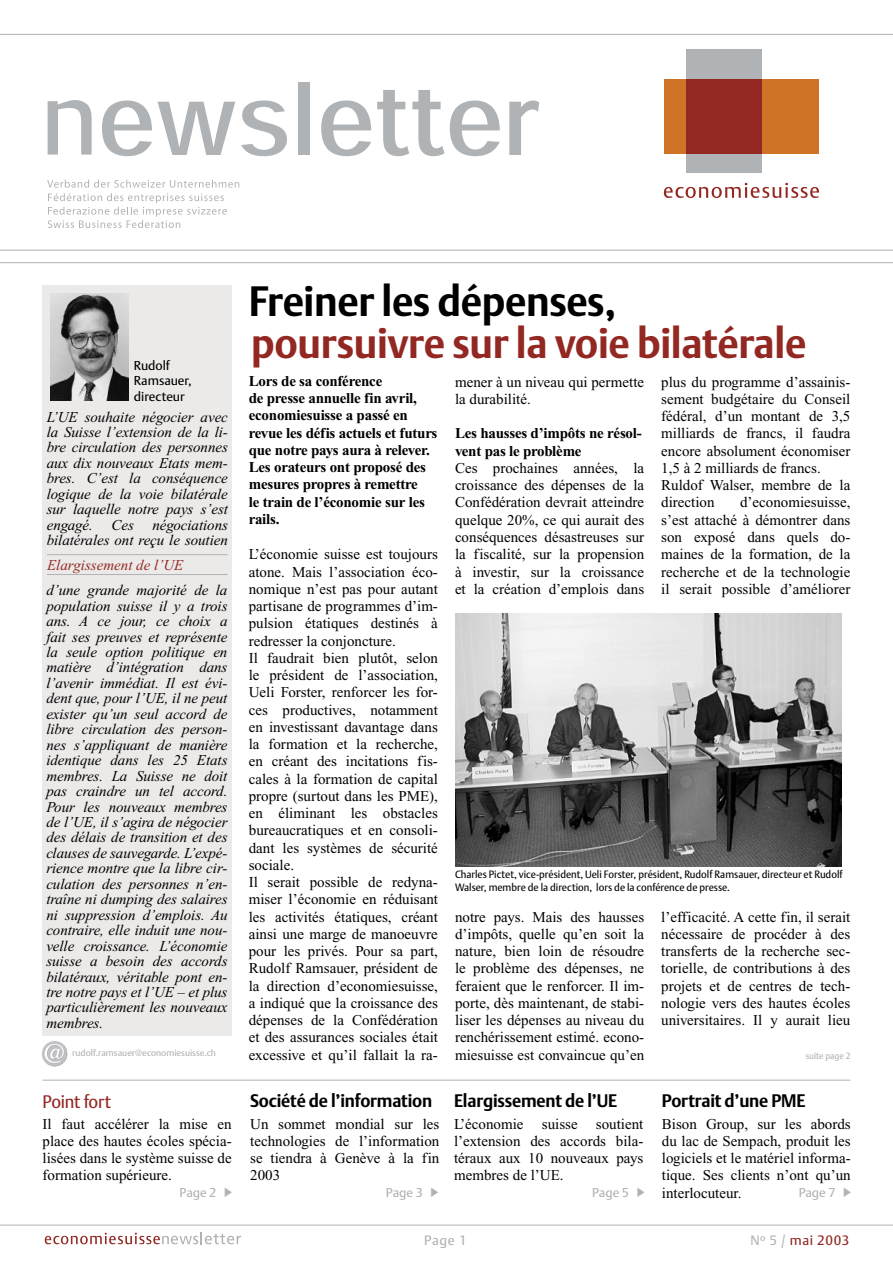
<style>
.page{position:relative;width:893px;height:1263px;background:#fff}
.page>*{position:absolute;margin:0;border:0;box-sizing:border-box;transform-origin:0 0}
._01_Haupt-Titel{font:700 42px/42px "DTL Argo T";letter-spacing:-.01em;color:#932823;scale:.95 1}
._03_Titel_klein{font:700 18px "DTL Argo T";letter-spacing:-.01em;color:#000;scale:.95 1}
.t1{font:18px "DTL Argo T";letter-spacing:-.01em;color:#932823;scale:.95 1}
._05_Grundtext_Grundlinenraster{font:15px/17.2px "Times New Roman";color:#000;text-align:justify}
._07_Editorial{font:italic 15px/15.5px "Times New Roman";letter-spacing:-.005em;color:#000;text-align:justify}
._04_Lead{font:700 15px/17.2px "Times New Roman";letter-spacing:-.015em;color:#000}
.alt_4_Zwischentitel{font:700 15px/17.2px "Times New Roman";letter-spacing:-.015em;color:#000}
.alt_hoch_1_Editorial-Titel{font:italic 15px "Times New Roman";color:#932823}
.t2{font:13.5px "DTL Argo T";letter-spacing:.05em;color:#932823}
.t3{font:13.5px "DTL Argo T";color:#b2b1b3}
.t4{font:12.75px "DTL Argo T";color:#b2b1b3}
.t5{font:12.75px/15.3px "DTL Argo T";color:#000}
._08_Bildlegenden{font:10.5px/12.8px "DTL Argo T";color:#000;scale:.95 1}
.alt_8_Kontaktschrift{font:9px "DTL Argo T";color:#b2b1b3}
.alt_8_Kontaktschrift-2{font:9px "DTL Argo T";color:#b2b1b3;scale:.95 1}
.s1{color:#000}
.s2{color:#b2b1b3}
</style>
<div class="page">
<svg style="left:102px;top:100px;width:50px;height:56px"></svg>
<svg style="left:158px;top:102px;width:77px;height:53px"></svg>
<svg style="left:241px;top:100px;width:46px;height:56px"></svg>
<div style="left:298px;top:82px;width:12px;height:73px;background:#b0b3b6"></div>
<svg style="left:321px;top:100px;width:50px;height:56px"></svg>
<svg style="left:377px;top:90px;width:67px;height:66px"></svg>
<svg style="left:450px;top:100px;width:50px;height:56px"></svg>
<svg style="left:509px;top:100px;width:30px;height:55px"></svg>
<svg style="left:47px;top:180px;width:192px;height:48px"></svg>
<svg style="left:48px;top:100px;width:44px;height:55px"></svg>
<div style="left:761px;top:79px;width:58px;height:74px;background:#cf7327"></div>
<div style="left:664px;top:79px;width:22px;height:74px;background:#cf7327"></div>
<div style="left:686px;top:153px;width:75px;height:20px;background:#b0b3b6"></div>
<div style="left:686px;top:49px;width:75px;height:30px;background:#b0b3b6"></div>
<div style="left:686px;top:79px;width:75px;height:74px;background:#932823"></div>
<svg style="left:664px;top:183px;width:155px;height:15px"></svg>
<hr style="left:0;top:34px;width:893px;height:1px;background:#b2b1b3">
<hr style="left:0;top:1225px;width:893px;height:1px;background:#b2b1b3">
<hr style="left:0;top:250px;width:893px;height:1px;background:#b2b1b3">
<hr style="left:0;top:262px;width:893px;height:1px;background:#b2b1b3">
<svg style="left:45px;top:1232px;width:196px;height:12px"></svg>
<div style="left:43px;top:285px;width:189px;height:751px;background:#eceae9"></div>
<img style="left:41px;top:1041px;width:27px;height:26px">
<hr style="left:47px;top:554px;width:180px;height:1px;background:#b2b1b3">
<hr style="left:47px;top:574px;width:180px;height:1px;background:#b2b1b3">
<img style="left:51px;top:294px;width:77px;height:106px">
<img style="left:455px;top:614px;width:387px;height:252px">
<hr style="left:43px;top:1080px;width:807px;height:1px;background:#b2b1b3">
<p class="t5" style="left:134px;top:358px;width:59px">Rudolf<br>Ramsauer,</p>
<p class="t5" style="left:134px;top:388px;width:52px">directeur</p>
<p class="_07_Editorial" style="left:47px;top:409px;width:183px">L’UE souhaite négocier avec la Suisse l’extension de la li&shy;bre circulation des personnes aux dix nouveaux Etats mem&shy;bres. C’est la conséquence logique de la voie bilatérale sur laquelle notre pays s’est engagé. Ces négociations bilatérales ont reçu le soutien</p>
<p class="alt_hoch_1_Editorial-Titel" style="left:47px;top:557px;width:138px">Elargissement de l’UE</p>
<p class="_07_Editorial" style="left:46px;top:583px;width:183px">d’une grande majorité de la population suisse il y a trois ans. A ce jour, ce choix a fait ses preuves et représente la seule option politique en matière d’intégration dans l’avenir immédiat. Il est évi&shy;dent que, pour l’UE, il ne peut exister qu’un seul accord de libre circulation des person&shy;nes s’appliquant de manière identique dans les 25 Etats membres. La Suisse ne doit pas craindre un tel accord.<br>Pour les nouveaux membres de l’UE, il s’agira de négocier des délais de transition et des clauses de sauvegarde. L’expé&shy;rience montre que la libre cir&shy;culation des personnes n’en&shy;traîne ni dumping des salaires ni suppression d’emplois. Au contraire, elle induit une nou&shy;velle croissance. L’économie suisse a besoin des accords bilatéraux, véritable pont en&shy;tre notre pays et l’UE – et plus particulièrement les nouveaux membres.</p>
<p class="alt_8_Kontaktschrift" style="left:72px;top:1047px;width:145px">rudolf.ramsauer@economiesuisse.ch</p>
<p class="_01_Haupt-Titel" style="left:249px;top:280px;width:588px"><span class="s1">Freiner les dépenses, </span>poursuivre sur la voie bilatérale</p>
<p class="_04_Lead" style="left:249px;top:372px;width:170px">Lors de sa conférence<br>de presse annuelle fin avril, economiesuisse a passé en</p>
<p class="_04_Lead" style="left:249px;top:424px;width:190px">revue les défis actuels et futurs que notre pays aura à relever.<br>Les orateurs ont proposé des mesures propres à remettre<br>le train de l’économie sur les rails.</p>
<p class="_05_Grundtext_Grundlinenraster" style="left:249px;top:546px;width:191px">L’économie suisse est toujours atone. Mais l’association éco&shy;nomique n’est pas pour autant partisane de programmes d’im&shy;pulsion étatiques destinés à redresser la conjoncture.</p>
<p class="_05_Grundtext_Grundlinenraster" style="left:249px;top:649px;width:191px">Il faudrait bien plutôt, selon le président de l’association, Ueli Forster, renforcer les for&shy;ces productives, notamment en investissant davantage dans la formation et la recherche, en créant des incitations fis&shy;cales à la formation de capital propre (surtout dans les PME), en éliminant les obstacles bureaucratiques et en consoli&shy;dant les systèmes de sécurité sociale.</p>
<p class="_05_Grundtext_Grundlinenraster" style="left:249px;top:873px;width:191px">Il serait possible de redyna&shy;miser l’économie en réduisant les activités étatiques, créant ainsi une marge de manoeuvre pour les privés. Pour sa part, Rudolf Ramsauer, président de la direction d’economiesuisse, a indiqué que la croissance des dépenses de la Confédération et des assurances sociales était excessive et qu’il fallait la ra-</p>
<p class="_05_Grundtext_Grundlinenraster" style="left:455px;top:373px;width:191px">mener à un niveau qui permette la durabilité.</p>
<p class="alt_4_Zwischentitel" style="left:455px;top:425px;width:188px">Les hausses d’impôts ne résol&shy;vent pas le problème</p>
<p class="_05_Grundtext_Grundlinenraster" style="left:455px;top:459px;width:191px">Ces prochaines années, la croissance des dépenses de la Confédération devrait atteindre quelque 20%, ce qui aurait des conséquences désastreuses sur la fiscalité, sur la propension à investir, sur la croissance et la création d’emplois dans</p>
<p class="_05_Grundtext_Grundlinenraster" style="left:661px;top:373px;width:191px">plus du programme d’assainis&shy;sement budgétaire du Conseil fédéral, d’un montant de 3,5 milliards de francs, il faudra encore absolument économiser 1,5 à 2 milliards de francs.</p>
<p class="_05_Grundtext_Grundlinenraster" style="left:661px;top:477px;width:191px">Ruldof Walser, membre de la direction</p>
<p class="_05_Grundtext_Grundlinenraster" style="left:661px;top:494px;width:191px;text-indent:79px">d’economiesuisse, s’est attaché à démontrer dans son exposé dans quels do&shy;maines de la formation, de la recherche et de la technologie il serait possible d’améliorer</p>
<p class="_08_Bildlegenden" style="left:455px;top:868px;width:410px">Charles Pictet, vice-président, Ueli Forster, président, Rudolf Ramsauer, directeur et Rudolf<br>Walser, membre de la direction, lors de la conférence de presse.</p>
<p class="_05_Grundtext_Grundlinenraster" style="left:455px;top:908px;width:191px">notre pays. Mais des hausses d’impôts, quelle qu’en soit la nature, bien loin de résoudre le problème des dépenses, ne feraient que le renforcer. Il im&shy;porte, dès maintenant, de stabi&shy;liser les dépenses au niveau du renchérissement estimé. econo&shy;miesuisse est convaincue qu’en</p>
<p class="_05_Grundtext_Grundlinenraster" style="left:661px;top:908px;width:191px">l’efficacité. A cette fin, il serait nécessaire de procéder à des transferts de la recherche sec&shy;torielle, de contributions à des projets et de centres de tech&shy;nologie vers des hautes écoles universitaires. Il y aurait lieu</p>
<p class="alt_8_Kontaktschrift-2" style="left:806px;top:1051px;width:49px">suite page 2</p>
<p class="_03_Titel_klein" style="left:662px;top:1090px;width:152px">Portrait d’une PME</p>
<p class="_05_Grundtext_Grundlinenraster" style="left:662px;top:1115px;width:190px">Bison Group, sur les abords du lac de Sempach, produit les logiciels et le matériel informa&shy;tique. Ses clients n’ont qu’un interlocuteur.</p>
<p class="_03_Titel_klein" style="left:250px;top:1090px;width:193px">Société de l’information</p>
<p class="_05_Grundtext_Grundlinenraster" style="left:250px;top:1115px;width:191px">Un sommet mondial sur les technologies de l’information se tiendra à Genève à la fin 2003</p>
<p class="_03_Titel_klein" style="left:454px;top:1090px;width:173px">Elargissement de l’UE</p>
<p class="_05_Grundtext_Grundlinenraster" style="left:454px;top:1115px;width:191px">L’économie suisse soutient l’extension des accords bila&shy;téraux aux 10 nouveaux pays membres de l’UE.</p>
<p class="t1" style="left:43px;top:1091px;width:74px">Point fort</p>
<p class="_05_Grundtext_Grundlinenraster" style="left:43px;top:1115px;width:191px">Il faut accélérer la mise en place des hautes écoles spécia&shy;lisées dans le système suisse de formation supérieure.</p>
<p class="t4" style="left:180px;top:1185px;width:61px">Page 2✔</p>
<p class="t4" style="left:386px;top:1184px;width:61px">Page 3✔</p>
<p class="t4" style="left:592px;top:1185px;width:61px">Page 5✔</p>
<p class="t4" style="left:799px;top:1185px;width:61px">Page 7✔</p>
<p class="t3" style="left:424px;top:1232px;width:44px">Page 1</p>
<p class="t2" style="left:751px;top:1232px;width:100px"><span class="s2">N</span><sup>o</sup> <span class="s2">5 /</span> mai 2003</p>
</div>
